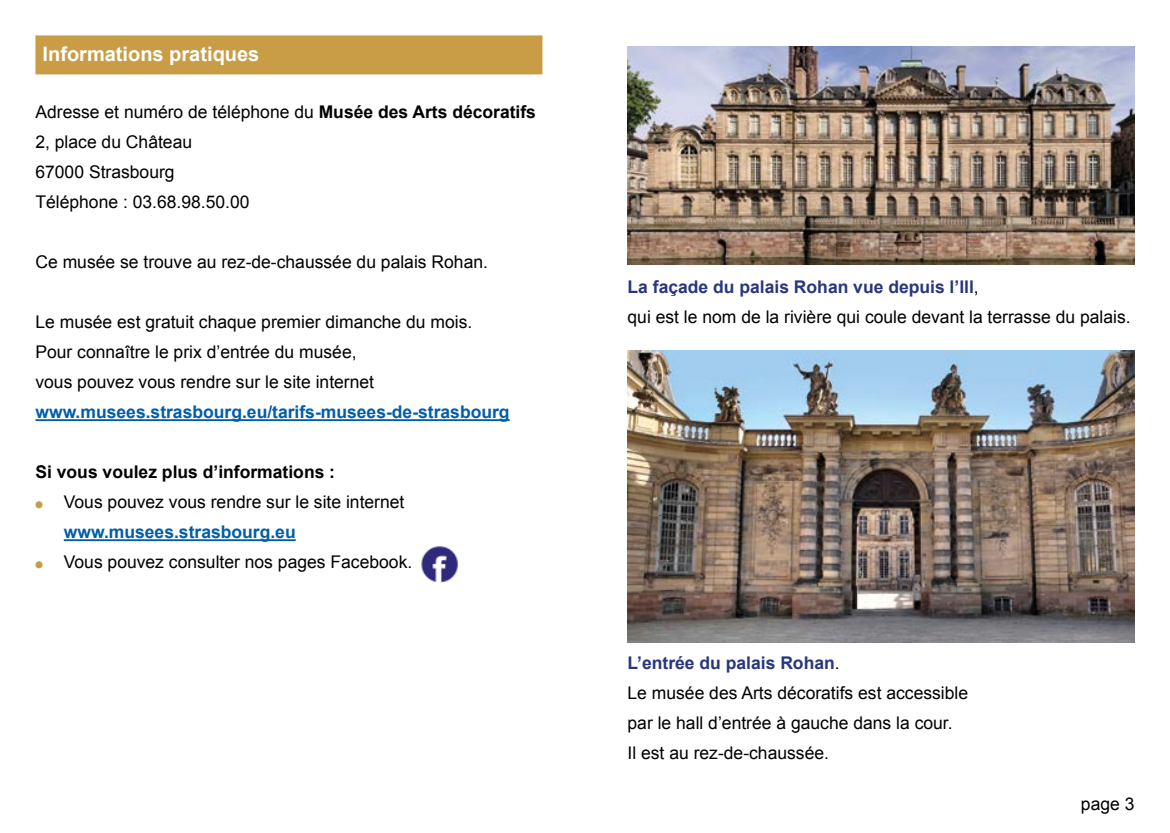
<style>
.page{position:relative;width:1170px;height:833px;background:#fff}
.page>*{position:absolute;margin:0;border:0;box-sizing:border-box;transform-origin:0 0}
.t1{font:700 20px "Arial";color:#fff}
.t2{font:17.5px/30px "Arial";color:#000}
.t3{font:700 17.5px "Arial";color:#005da9}
.t4{font:700 17.5px "Arial";color:#000}
.s1{font-weight:700}
.s2{font-weight:700;color:#28367b}
</style>
<div class="page">
<div style="left:35px;top:35px;width:507px;height:39px;background:#c89d45;border:2px solid #c89c45"></div>
<hr style="left:35px;top:419px;width:474px;height:2px;background:#005da9">
<hr style="left:64px;top:539px;width:232px;height:2px;background:#005da9">
<div style="left:35px;top:501px;width:8px;height:7px;background:#c89d45;border-radius:50%"></div>
<div style="left:35px;top:561px;width:8px;height:7px;background:#c89d45;border-radius:50%"></div>
<img style="left:421px;top:546px;width:37px;height:36px">
<img style="left:627px;top:350px;width:507px;height:292px">
<img style="left:627px;top:47px;width:507px;height:218px">
<p class="t1" style="left:43px;top:40px;width:218px">Informations pratiques</p>
<p class="t2" style="left:35px;top:97px;width:502px">Adresse et numéro de téléphone du <span class="s1">Musée des Arts décoratifs<br></span>2, place du Château<br>67000 Strasbourg<br>Téléphone : 03.68.98.50.00</p>
<p class="t2" style="left:35px;top:247px;width:454px">Ce musée se trouve au rez-de-chaussée du palais Rohan.</p>
<p class="t2" style="left:35px;top:307px;width:438px">Le musée est gratuit chaque premier dimanche du mois.<br>Pour connaître le prix d’entrée du musée,<br>vous pouvez vous rendre sur le site internet</p>
<p class="t3" style="left:35px;top:400px;width:475px">www.musees.strasbourg.eu/tarifs-musees-de-strasbourg</p>
<p class="t4" style="left:35px;top:460px;width:301px">Si vous voulez plus d’informations :</p>
<p class="t2" style="left:64px;top:487px;width:342px">Vous pouvez vous rendre sur le site internet</p>
<p class="t3" style="left:64px;top:520px;width:233px">www.musees.strasbourg.eu</p>
<p class="t2" style="left:64px;top:547px;width:350px">Vous pouvez consulter nos pages Facebook.</p>
<p class="t2" style="left:627px;top:272px;width:504px"><span class="s2">La façade du palais Rohan vue depuis l’Ill</span>,<br>qui est le nom de la rivière qui coule devant la terrasse du palais.</p>
<p class="t2" style="left:627px;top:647px;width:342px"><span class="s2">L’entrée du palais Rohan</span>.<br>Le musée des Arts décoratifs est accessible par le hall d’entrée à gauche dans la cour.<br>Il est au rez-de-chaussée.</p>
<p class="t2" style="left:1080px;top:789px;width:55px">page 3</p>
</div>
